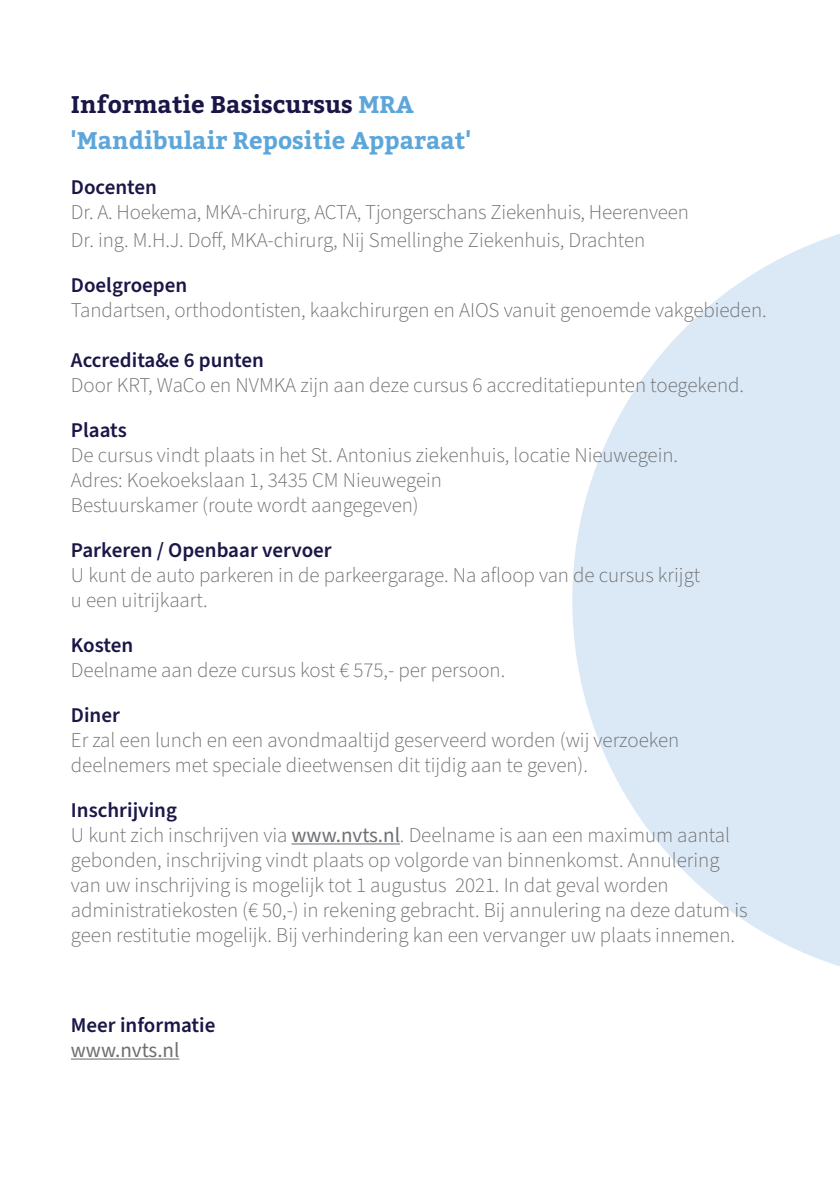
<style>
.page{position:relative;width:840px;height:1191px;background:#fff}
.page>*{position:absolute;margin:0;border:0;box-sizing:border-box;transform-origin:0 0}
.t1{font:700 24px/36px "Bitter";color:#5da6da}
.t2{font:300 21px/25px "Source Sans Pro";color:#6d6f72}
.t3{font:600 21px "Source Sans Pro";color:#1a1647}
.t4{font:21px "Source Sans Pro";color:#6d6f72}
.s1{color:#1a1647}
.s2{font-weight:600;color:#1a1647}
.s3{font-weight:400}
</style>
<div class="page">
<svg style="left:572px;top:234px;width:267px;height:732px;fill:#dbe9f6"></svg>
<hr style="left:291px;top:843px;width:109px;height:1px;background:#6d6f72">
<hr style="left:71px;top:1058px;width:108px;height:1px;background:#6d6f72">
<p class="t1" style="left:71px;top:87px;width:401px"><span class="s1">Informatie Basiscursus</span> MRA 'Mandibulair Repositie Apparaat'</p>
<p class="t3" style="left:71px;top:173px;width:88px">Docenten</p>
<p class="t2" style="left:71px;top:199px;width:619px;line-height:28px">Dr. A. Hoekema, MKA-chirurg, ACTA, Tjongerschans Ziekenhuis, Heerenveen<br>Dr. ing. M.H.J. Doff, MKA-chirurg, Nij Smellinghe Ziekenhuis, Drachten</p>
<p class="t3" style="left:71px;top:271px;width:118px">Doelgroepen</p>
<p class="t2" style="left:71px;top:298px;width:696px">Tandartsen, orthodontisten, kaakchirurgen en AIOS vanuit genoemde vakgebieden.</p>
<p class="t3" style="left:71px;top:346px;width:194px">Accredita&amp;e 6 punten</p>
<p class="t2" style="left:71px;top:373px;width:674px">Door KRT, WaCo en NVMKA zijn aan deze cursus 6 accreditatiepunten toegekend.</p>
<p class="t3" style="left:71px;top:416px;width:57px">Plaats</p>
<p class="t2" style="left:71px;top:443px;width:608px">De cursus vindt plaats in het St. Antonius ziekenhuis, locatie Nieuwegein.<br>Adres: Koekoekslaan 1, 3435 CM Nieuwegein<br>Bestuurskamer (route wordt aangegeven)</p>
<p class="t3" style="left:71px;top:536px;width:262px">Parkeren / Openbaar vervoer</p>
<p class="t2" style="left:71px;top:563px;width:630px">U kunt de auto parkeren in de parkeergarage. Na afloop van de cursus krijgt u een uitrijkaart.</p>
<p class="t3" style="left:71px;top:631px;width:64px">Kosten</p>
<p class="t2" style="left:71px;top:658px;width:435px">Deelname aan deze cursus kost € 575,- per persoon.</p>
<p class="t3" style="left:71px;top:701px;width:51px">Diner</p>
<p class="t2" style="left:71px;top:728px;width:609px">Er zal een lunch en een avondmaaltijd geserveerd worden (wij verzoeken deelnemers met speciale dieetwensen dit tijdig aan te geven).</p>
<p class="t2" style="left:71px;top:798px;width:677px"><span class="s2">Inschrijving<br></span>U kunt zich inschrijven via <span class="s3">www.nvts.nl</span>. Deelname is aan een maximum aantal gebonden, inschrijving vindt plaats op volgorde van binnenkomst. Annulering van uw inschrijving is mogelijk tot 1 augustus 2021. In dat geval worden administratiekosten (€ 50,-) in rekening gebracht. Bij annulering na deze datum is geen restitutie mogelijk. Bij verhindering kan een vervanger uw plaats innemen.</p>
<p class="t3" style="left:71px;top:1011px;width:146px">Meer informatie</p>
<p class="t4" style="left:71px;top:1036px;width:110px">www.nvts.nl</p>
</div>
